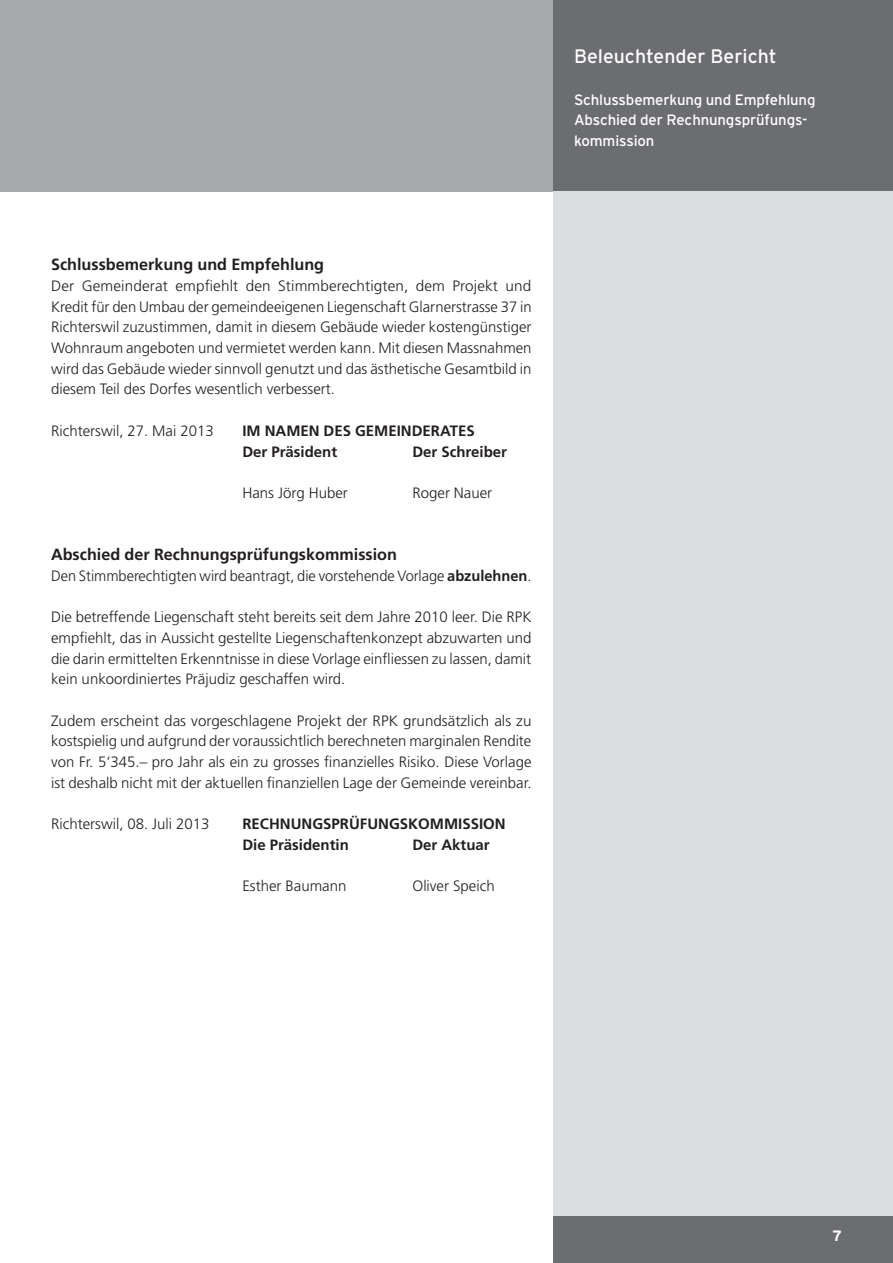
<style>
.page{position:relative;width:893px;height:1263px;background:#fff}
.page>*{position:absolute;margin:0;border:0;box-sizing:border-box;transform-origin:0 0}
.t1{font:19.5px "Interstate";color:#fff}
.t2{font:700 16.2px "Frutiger";color:#231f20}
.t3{font:300 15px/20.7px "Frutiger";color:#231f20;text-align:justify}
.t4{font:700 15px/20.7px "Frutiger";color:#231f20}
.t5{font:15px/20.7px "Interstate";letter-spacing:-.01em;color:#fff}
.t6{font:700 15px "Interstate";color:#fff}
.s1{font-weight:700}
</style>
<div class="page">
<div style="left:553px;top:0;width:340px;height:191px;background:#6c6d70"></div>
<div style="left:553px;top:191px;width:340px;height:1072px;background:#dcdddf"></div>
<div style="left:553px;top:1216px;width:340px;height:47px;background:#6c6d70"></div>
<div style="left:0;top:0;width:553px;height:191px;background:#a8a9ad"></div>
<h1 class="t1" style="left:574px;top:45px;width:204px">Beleuchtender Bericht</h1>
<p class="t5" style="left:574px;top:89px;width:243px">Schlussbemerkung und Empfehlung<br>Abschied der Rechnungsprüfungs&shy;kommission</p>
<p class="t2" style="left:51px;top:255px;width:275px">Schlussbemerkung und Empfehlung</p>
<p class="t3" style="left:51px;top:276px;width:482px">Der Gemeinderat empfiehlt den Stimmberechtigten, dem Projekt und Kredit für den Umbau der gemeindeeigenen Liegenschaft Glarnerstrasse 37 in Richterswil zuzustimmen, damit in diesem Gebäude wieder kostengünstiger Wohnraum angeboten und vermietet werden kann. Mit diesen Massnahmen wird das Gebäude wieder sinnvoll genutzt und das ästhetische Gesamtbild in diesem Teil des Dorfes wesentlich verbessert.</p>
<p class="t3" style="left:51px;top:421px;width:164px">Richterswil, 27. Mai 2013</p>
<p class="t4" style="left:242px;top:420px;width:234px">IM NAMEN DES GEMEINDERATES<br>Der Präsident</p>
<p class="t4" style="left:412px;top:441px;width:96px">Der Schreiber</p>
<p class="t3" style="left:242px;top:483px;width:107px">Hans Jörg Huber</p>
<p class="t3" style="left:412px;top:483px;width:81px">Roger Nauer</p>
<p class="t2" style="left:51px;top:545px;width:348px">Abschied der Rechnungsprüfungskommission</p>
<p class="t3" style="left:51px;top:565px;width:482px">Den Stimmberechtigten wird beantragt, die vorstehende Vorlage <span class="s1">abzulehnen</span>.</p>
<p class="t3" style="left:51px;top:607px;width:482px">Die betreffende Liegenschaft steht bereits seit dem Jahre 2010 leer. Die RPK empfiehlt, das in Aussicht gestellte Liegenschaftenkonzept abzuwarten und die darin ermittelten Erkenntnisse in diese Vorlage einfliessen zu lassen, damit kein unkoordiniertes Präjudiz geschaffen wird.</p>
<p class="t3" style="left:51px;top:710px;width:482px">Zudem erscheint das vorgeschlagene Projekt der RPK grundsätzlich als zu kostspielig und aufgrund der voraussichtlich berechneten marginalen Rendite von Fr. 5‘345.– pro Jahr als ein zu grosses finanzielles Risiko. Diese Vorlage ist deshalb nicht mit der aktuellen finanziellen Lage der Gemeinde vereinbar.</p>
<p class="t3" style="left:51px;top:814px;width:160px">Richterswil, 08. Juli 2013</p>
<p class="t4" style="left:242px;top:814px;width:20px">Rechnungspr</p>
<p class="t4" style="left:349px;top:814px;width:22px">üfungskommission</p>
<p class="t4" style="left:242px;top:834px;width:108px">Die Präsidentin</p>
<p class="t4" style="left:412px;top:834px;width:79px">Der Aktuar</p>
<p class="t3" style="left:242px;top:876px;width:105px">Esther Baumann</p>
<p class="t3" style="left:412px;top:876px;width:84px">Oliver Speich</p>
<p class="t6" style="left:832px;top:1227px;width:11px">7</p>
</div>
